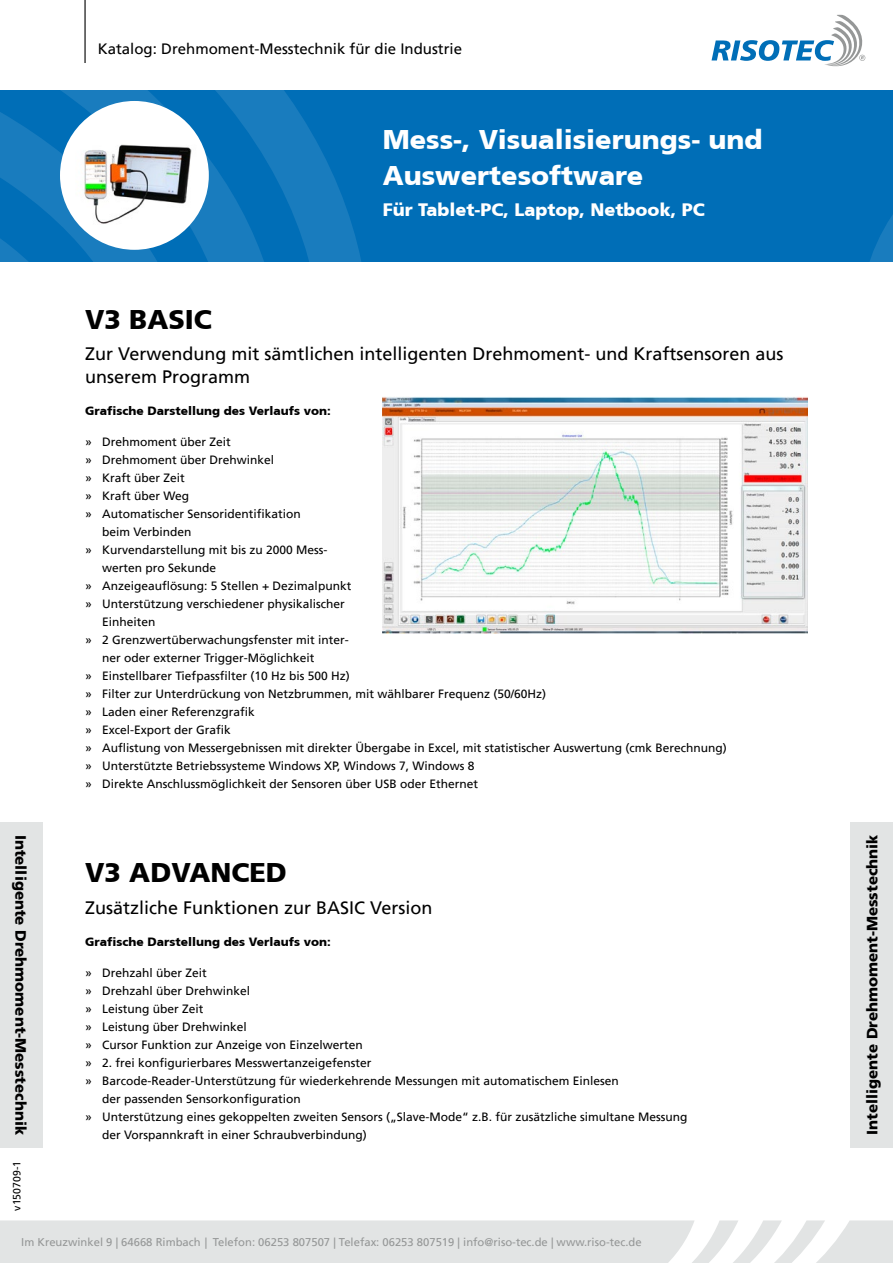
<style>
.page{position:relative;width:893px;height:1263px;background:#fff}
.page>*{position:absolute;margin:0;border:0;box-sizing:border-box;transform-origin:0 0}
.t1{font:900 27px/36px "Frutiger CE";color:#fff}
.t2{font:900 27px "Frutiger CE";color:#000}
.t3{font:18px/22.5px "Frutiger LT";color:#000}
.t4{font:900 18px "Frutiger CE";color:#fff}
.t5{font:900 15px "Frutiger";color:#000}
.t6{font:15px "Frutiger LT";color:#000}
.t7{font:12px "Frutiger LT";color:#000}
.t8{font:900 12px "Frutiger CE";color:#000}
.t9{font:11.25px "Frutiger LT";color:#959797}
.t10{font:10.5px "Frutiger LT";color:#000}
</style>
<div class="page">
<hr style="left:84px;top:0;width:2px;height:63px;background:#000">
<svg style="left:711px;top:15px;width:154px;height:51px"></svg>
<div style="left:0;top:90px;width:893px;height:171px;background:#006eb7"></div>
<svg style="left:0;top:90px;width:361px;height:171px"></svg>
<svg style="left:859px;top:215px;width:34px;height:47px"></svg>
<div style="left:60px;top:101px;width:149px;height:149px;background:#fff;border-radius:50%"></div>
<svg style="left:0;top:1220px;width:893px;height:43px;background:#e5e7e7"></svg>
<div style="left:850px;top:822px;width:43px;height:326px;background:#e2e4e4"></div>
<div style="left:0;top:822px;width:43px;height:326px;background:#e2e4e4"></div>
<img style="left:383px;top:397px;width:425px;height:236px">
<img style="left:75px;top:116px;width:124px;height:124px">
<p class="t6" style="left:98px;top:40px;width:366px">Katalog: Drehmoment-Messtechnik für die Industrie</p>
<h1 class="t1" style="left:383px;top:121px;width:381px">Mess-, Visualisierungs- und<br>Auswertesoftware</h1>
<h2 class="t4" style="left:383px;top:199px;width:323px">Für Tablet-PC, Laptop, Netbook, PC</h2>
<p class="t5" style="left:30px;top:835px;width:302px;rotate:90deg">Intelligente Drehmoment-Messtechnik</p>
<p class="t10" style="left:11px;top:1211px;width:51px;rotate:-90deg">v150709-1</p>
<h1 class="t2" style="left:85px;top:303px;width:128px">V3 BASIC</h1>
<h2 class="t3" style="left:85px;top:343px;width:700px">Zur Verwendung mit sämtlichen intelligenten Drehmoment- und Kraftsensoren aus unserem Programm</h2>
<p class="t8" style="left:85px;top:404px;width:247px">Grafische Darstellung des Verlaufs von:</p>
<p class="t7" style="left:85px;top:434px;width:147px">» Drehmoment über Zeit</p>
<p class="t7" style="left:85px;top:452px;width:191px">» Drehmoment über Drehwinkel</p>
<p class="t7" style="left:85px;top:470px;width:101px">» Kraft über Zeit</p>
<p class="t7" style="left:85px;top:488px;width:106px">» Kraft über Weg</p>
<p class="t7" style="left:85px;top:506px;width:217px">» Automatischer Sensoridentifikation</p>
<p class="t7" style="left:102px;top:524px;width:91px">beim Verbinden</p>
<p class="t7" style="left:85px;top:542px;width:244px">» Kurvendarstellung mit bis zu 2000 Mess-</p>
<p class="t7" style="left:102px;top:560px;width:116px">werten pro Sekunde</p>
<p class="t7" style="left:85px;top:578px;width:268px">» Anzeigeauflösung: 5 Stellen + Dezimalpunkt</p>
<p class="t7" style="left:85px;top:596px;width:261px">» Unterstützung verschiedener physikalischer</p>
<p class="t7" style="left:102px;top:614px;width:55px">Einheiten</p>
<p class="t7" style="left:85px;top:632px;width:265px">» 2 Grenzwertüberwachungsfenster mit inter-</p>
<p class="t7" style="left:102px;top:650px;width:214px">ner oder externer Trigger-Möglichkeit</p>
<p class="t7" style="left:85px;top:668px;width:266px">» Einstellbarer Tiefpassfilter (10 Hz bis 500 Hz)</p>
<p class="t7" style="left:85px;top:686px;width:463px">» Filter zur Unterdrückung von Netzbrummen, mit wählbarer Frequenz (50/60Hz)</p>
<p class="t7" style="left:85px;top:704px;width:171px">» Laden einer Referenzgrafik</p>
<p class="t7" style="left:85px;top:722px;width:147px">» Excel-Export der Grafik</p>
<p class="t7" style="left:85px;top:740px;width:643px">» Auflistung von Messergebnissen mit direkter Übergabe in Excel, mit statistischer Auswertung (cmk Berechnung)</p>
<p class="t7" style="left:85px;top:758px;width:391px">» Unterstützte Betriebssysteme Windows XP, Windows 7, Windows 8</p>
<p class="t7" style="left:85px;top:776px;width:395px">» Direkte Anschlussmöglichkeit der Sensoren über USB oder Ethernet</p>
<h1 class="t2" style="left:85px;top:856px;width:203px">V3 ADVANCED</h1>
<h2 class="t3" style="left:85px;top:896px;width:349px">Zusätzliche Funktionen zur BASIC Version</h2>
<p class="t8" style="left:85px;top:935px;width:247px">Grafische Darstellung des Verlaufs von:</p>
<p class="t7" style="left:85px;top:965px;width:123px">» Drehzahl über Zeit</p>
<p class="t7" style="left:85px;top:983px;width:167px">» Drehzahl über Drehwinkel</p>
<p class="t7" style="left:85px;top:1001px;width:120px">» Leistung über Zeit</p>
<p class="t7" style="left:85px;top:1019px;width:163px">» Leistung über Drehwinkel</p>
<p class="t7" style="left:85px;top:1037px;width:279px">» Cursor Funktion zur Anzeige von Einzelwerten</p>
<p class="t7" style="left:85px;top:1055px;width:288px">» 2. frei konfigurierbares Messwertanzeigefenster</p>
<p class="t7" style="left:85px;top:1073px;width:535px">» Barcode-Reader-Unterstützung für wiederkehrende Messungen mit automatischem Einlesen</p>
<p class="t7" style="left:102px;top:1091px;width:200px">der passenden Sensorkonfiguration</p>
<p class="t7" style="left:85px;top:1109px;width:604px">» Unterstützung eines gekoppelten zweiten Sensors („Slave-Mode“ z.B. für zusätzliche simultane Messung</p>
<p class="t7" style="left:102px;top:1127px;width:266px">der Vorspannkraft in einer Schraubverbindung)</p>
<p class="t9" style="left:21px;top:1235px;width:622px">Im Kreuzwinkel 9 | 64668 Rimbach | Telefon: 06253 807507 | Telefax: 06253 807519 | info@riso-tec.de | www.riso-tec.de</p>
<p class="t5" style="left:863px;top:1135px;width:302px;rotate:-90deg">Intelligente Drehmoment-Messtechnik</p>
</div>
